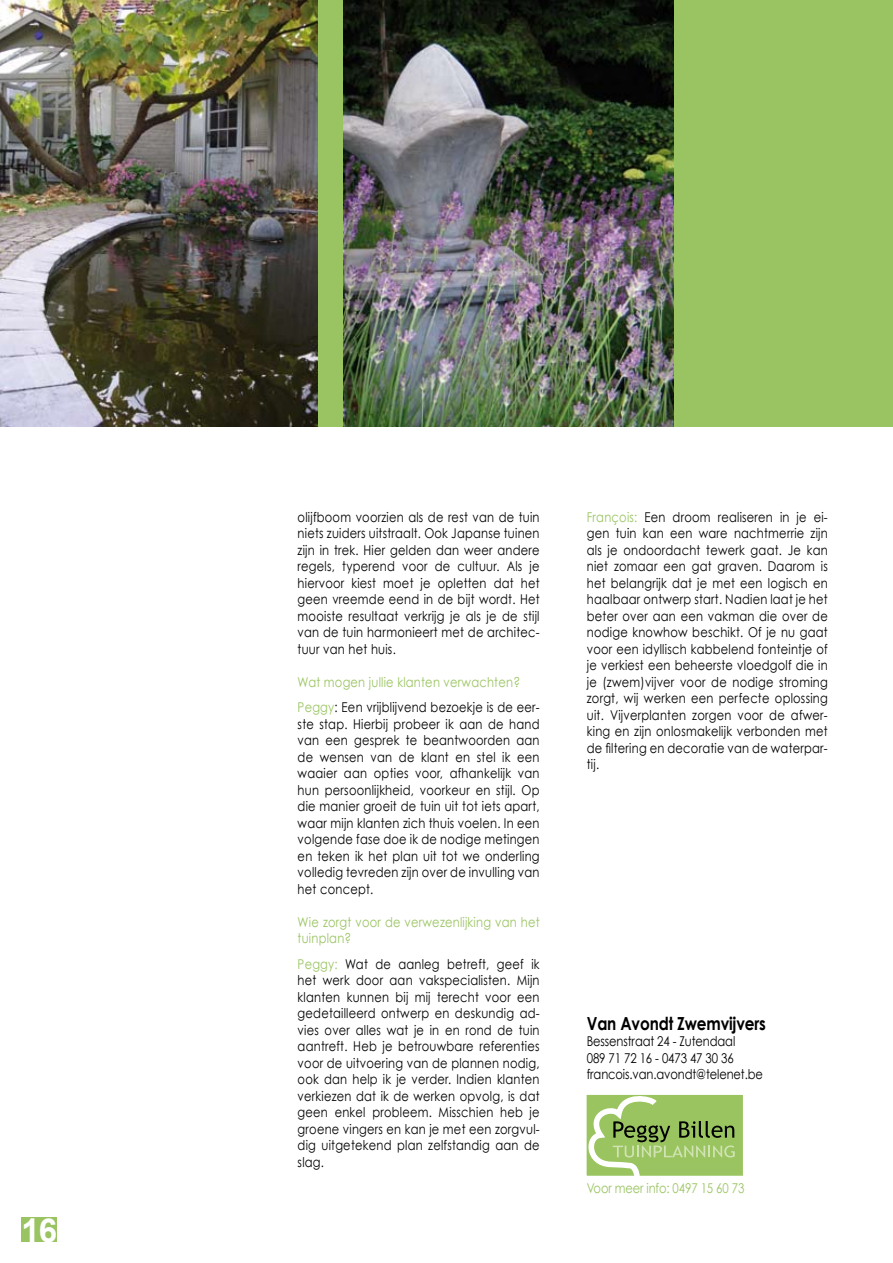
<style>
.page{position:relative;width:893px;height:1263px;background:#fff}
.page>*{position:absolute;margin:0;border:0;box-sizing:border-box;transform-origin:0 0}
.t1{font:700 33px "Arial";color:#fff}
.t2{font:700 18px "Century Gothic";letter-spacing:-.01em;color:#000;scale:.85 1}
.t3{font:13.5px/16.5px "Century Gothic";letter-spacing:.02em;color:#000;text-align:justify;scale:.85 1}
.t4{font:13.5px/25.5px "Century Gothic";letter-spacing:.02em;color:#9ac461;scale:.85 1}
.t5{font:13.5px/16.5px "Century Gothic";letter-spacing:-.01em;color:#000;scale:.85 1}
.t6{font:13.5px "Century Gothic";letter-spacing:-.01em;color:#9ac461;scale:.85 1}
.s1{color:#000}
.s2{color:#9ac461}
</style>
<div class="page">
<div style="left:0;top:0;width:893px;height:427px;background:#9ac461"></div>
<div style="left:585px;top:1093px;width:159px;height:84px;background:#9ac460"></div>
<svg style="left:588px;top:1096px;width:147px;height:79px"></svg>
<div style="left:584px;top:1092px;width:162px;height:87px;border:3px solid #fff"></div>
<img style="left:0;top:0;width:317px;height:427px">
<img style="left:343px;top:0;width:330px;height:427px">
<div style="left:646px;top:1163px;width:90px;height:9px;background:#9ac461"></div>
<div style="left:21px;top:1218px;width:36px;height:24px;background:#9ac461"></div>
<h1 class="t1" style="left:21px;top:1208px;width:37px">16</h1>
<p class="t3" style="left:298px;top:508px;width:286px">olijfboom voorzien als de rest van de tuin niets zuiders uitstraalt. Ook Japanse tuinen zijn in trek. Hier gelden dan weer andere regels, typerend voor de cultuur. Als je hiervoor kiest moet je opletten dat het geen vreemde eend in de bijt wordt. Het mooiste resultaat verkrijg je als je de stijl van de tuin harmonieert met de architec&shy;tuur van het huis.</p>
<p class="t4" style="left:298px;top:669px;width:286px">Wat mogen jullie klanten verwachten?<br>Peggy<span class="s1">: Een vrijblijvend bezoekje is de eer-</span></p>
<p class="t3" style="left:298px;top:715px;width:286px">ste stap. Hierbij probeer ik aan de hand van een gesprek te beantwoorden aan de wensen van de klant en stel ik een waaier aan opties voor, afhankelijk van hun persoonlijkheid, voorkeur en stijl. Op die manier groeit de tuin uit tot iets apart, waar mijn klanten zich thuis voelen. In een volgende fase doe ik de nodige metingen en teken ik het plan uit tot we onderling volledig tevreden zijn over de invulling van het concept.</p>
<p class="t4" style="left:298px;top:913px;width:286px;line-height:16.5px">Wie zorgt voor de verwezenlijking van het tuinplan?</p>
<p class="t3" style="left:298px;top:955px;width:286px"><span class="s2">Peggy:</span> Wat de aanleg betreft, geef ik het werk door aan vakspecialisten. Mijn klanten kunnen bij mij terecht voor een gedetailleerd ontwerp en deskundig ad&shy;vies over alles wat je in en rond de tuin aantreft. Heb je betrouwbare referenties voor de uitvoering van de plannen nodig, ook dan help ik je verder. Indien klanten verkiezen dat ik de werken opvolg, is dat geen enkel probleem. Misschien heb je groene vingers en kan je met een zorgvul&shy;dig uitgetekend plan zelfstandig aan de slag.</p>
<p class="t3" style="left:587px;top:508px;width:285px"><span class="s2">François:</span> Een droom realiseren in je ei&shy;gen tuin kan een ware nachtmerrie zijn als je ondoordacht tewerk gaat. Je kan niet zomaar een gat graven. Daarom is het belangrijk dat je met een logisch en haalbaar ontwerp start. Nadien laat je het beter over aan een vakman die over de nodige knowhow beschikt. Of je nu gaat voor een idyllisch kabbelend fonteintje of je verkiest een beheerste vloedgolf die in je (zwem)vijver voor de nodige stroming zorgt, wij werken een perfecte oplossing uit. Vijverplanten zorgen voor de afwer&shy;king en zijn onlosmakelijk verbonden met de filtering en decoratie van de waterpar&shy;tij.</p>
<h2 class="t2" style="left:587px;top:1012px;width:212px">Van Avondt Zwemvijvers</h2>
<p class="t5" style="left:587px;top:1033px;width:209px">Bessenstraat 24 - Zutendaal<br>089 71 72 16 - 0473 47 30 36 francois.van.avondt@telenet.be</p>
<p class="t6" style="left:587px;top:1180px;width:187px">Voor meer info: 0497 15 60 73</p>
</div>
